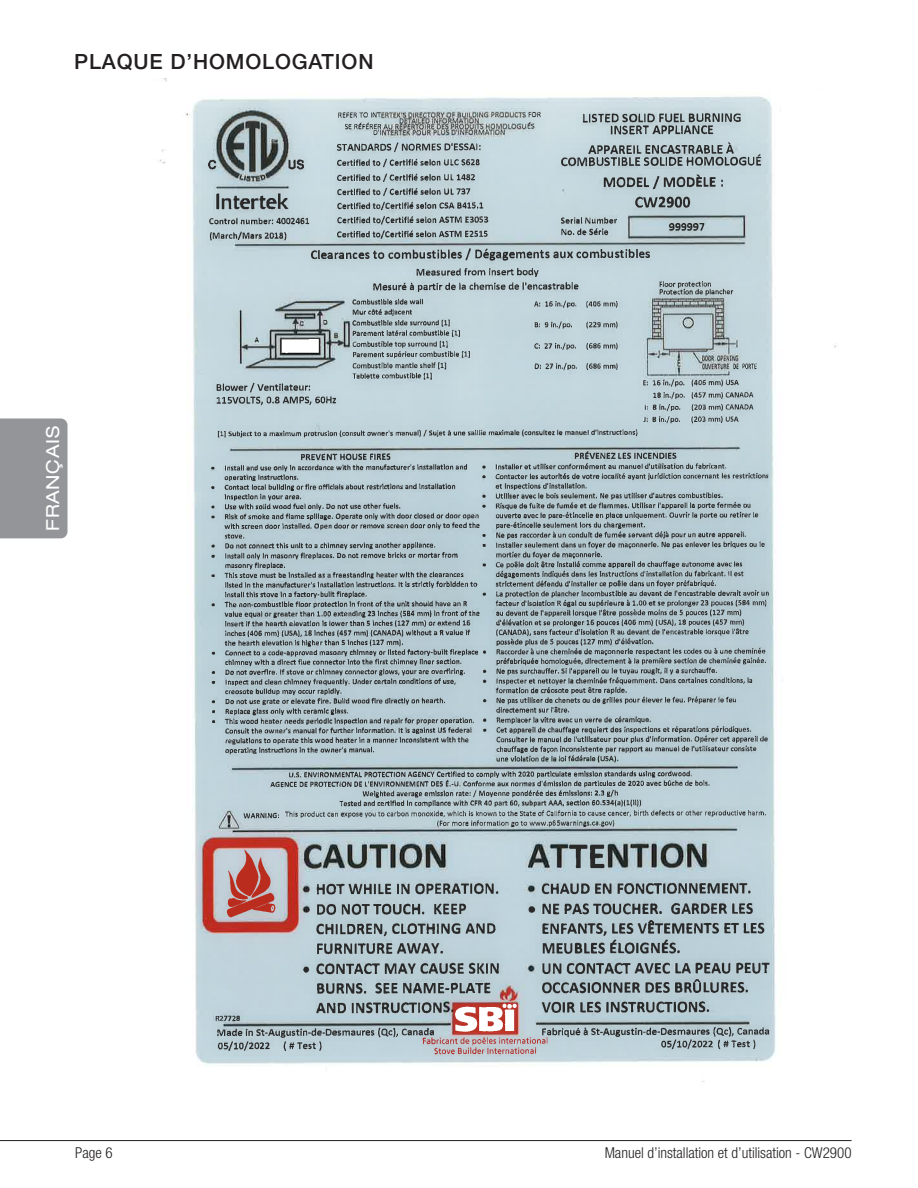
<style>
.page{position:relative;width:918px;height:1188px;background:#fff}
.page>*{position:absolute;margin:0;border:0;box-sizing:border-box;transform-origin:0 0}
.t1{font:500 21px "Helvetica Neue LT Std";letter-spacing:.04em;color:#231f20}
.t2{font:expanded 18px "Helvetica Neue LT Std";letter-spacing:.04em;color:#fff}
.t3{font:300 condensed 15px "Helvetica Neue LT Std";color:#231f20}
</style>
<div class="page">
<hr style="left:0;top:1140px;width:852px;height:1px;background:#231f20">
<div style="left:0;top:418px;width:68px;height:120px;background:#939598"></div>
<img style="left:156px;top:79px;width:680px;height:1003px">
<img style="left:207px;top:112px;width:564px;height:939px">
<img style="left:279px;top:340px;width:239px;height:692px">
<img style="left:225px;top:850px;width:52px;height:68px">
<img style="left:423px;top:1037px;width:125px;height:18px">
<h1 class="t1" style="left:74px;top:49px;width:301px">PLAQUE D’HOMOLOGATION</h1>
<p class="t2" style="left:42px;top:531px;width:106px;rotate:-90deg">FRANÇAIS</p>
<p class="t3" style="left:75px;top:1144px;width:39px">Page 6</p>
<p class="t3" style="left:605px;top:1144px;width:248px">Manuel d’installation et d’utilisation - CW2900</p>
</div>
